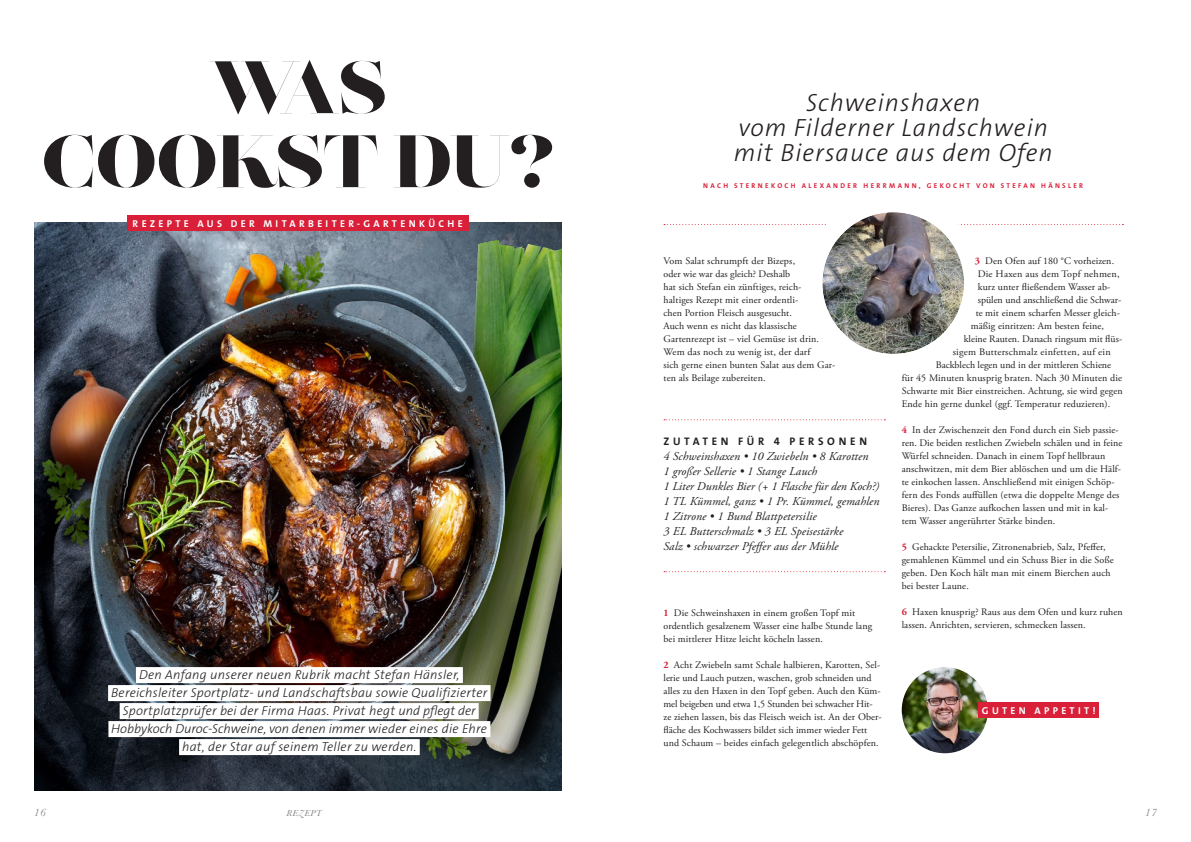
<style>
.page{position:relative;width:1191px;height:842px;background:#fff}
.page>*{position:absolute;margin:0;border:0;box-sizing:border-box;transform-origin:0 0}
.t1{font:74px "Lust Didone Fine";color:#231f20}
._01_Headline{font:italic 300 25px "The Sans B W3";letter-spacing:.04em;color:#231f20}
.t2{font:italic 300 13px/18px "The Sans B W3";letter-spacing:.02em;color:#231f20;text-align:center}
._03a_Fliesstext{font:italic 12px/15px "Adobe Garamond Pro";letter-spacing:.01em;color:#231f20}
.t3{font:700 11px "The Sans B W7";letter-spacing:.335em;color:#231f20}
.t4{font:italic 11px "Baskerville";color:#808285}
._03a_Fliesstext-2{font:10px/13px "Adobe Garamond Pro";letter-spacing:.01em;color:#231f20}
.t5{font:700 10px "The Sans B W7";letter-spacing:.335em;color:#fff}
.t6{font:italic 9px "Baskerville";letter-spacing:.06em;color:#808285}
.t7{font:700 7px "The Sans B W7";letter-spacing:.335em;color:#da1f39}
.s1{font-weight:700;color:#da1f39}
</style>
<div class="page">
<svg style="left:664px;top:224px;width:459px;height:1px"></svg>
<img style="left:822px;top:212px;width:142px;height:142px;border-radius:71px">
<div style="left:805px;top:195px;width:176px;height:176px;border:17px solid #fff;border-radius:50%"></div>
<svg style="left:664px;top:419px;width:221px;height:1px"></svg>
<svg style="left:664px;top:571px;width:221px;height:1px"></svg>
<img style="left:901px;top:667px;width:86px;height:86px;border-radius:43px">
<div style="left:978px;top:703px;width:121px;height:15px;background:#da1f39"></div>
<img style="left:34px;top:222px;width:314px;height:569px">
<img style="left:34px;top:334px;width:28px;height:197px">
<div style="left:127px;top:216px;width:341px;height:15px;background:#da1f39"></div>
<img style="left:255px;top:231px;width:89px;height:1px">
<img style="left:42px;top:518px;width:20px;height:36px">
<img style="left:212px;top:232px;width:132px;height:50px">
<img style="left:34px;top:452px;width:28px;height:66px">
<img style="left:348px;top:222px;width:213px;height:569px">
<img style="left:62px;top:282px;width:456px;height:475px">
<img style="left:407px;top:706px;width:76px;height:73px">
<div style="left:136px;top:667px;width:327px;height:16px;background:#fff"></div>
<div style="left:108px;top:685px;width:382px;height:16px;background:#fff"></div>
<div style="left:120px;top:703px;width:358px;height:16px;background:#fff"></div>
<div style="left:108px;top:721px;width:382px;height:16px;background:#fff"></div>
<div style="left:179px;top:739px;width:241px;height:16px;background:#fff"></div>
<p class="t1" style="left:209px;top:40px;width:178px">WAS</p>
<p class="t1" style="left:42px;top:114px;width:513px">COOKST DU?</p>
<p class="t5" style="left:133px;top:217px;width:332px">REZEPTE AUS DER MITARBEITER-GARTENKÜCHE</p>
<p class="t2" style="left:111px;top:666px;width:378px">Den Anfang unserer neuen Rubrik macht Stefan Hänsler, Bereichsleiter Sportplatz- und Landschaftsbau sowie Qualifizierter Sportplatzprüfer bei der Firma Haas. Privat hegt und pflegt der Hobbykoch Duroc-Schweine, von denen immer wieder eines die Ehre hat, der Star auf seinem Teller zu werden.</p>
<p class="_01_Headline" style="left:806px;top:87px;width:176px">Schweinshaxen</p>
<p class="_01_Headline" style="left:738px;top:112px;width:311px">vom Filderner Landschwein</p>
<p class="_01_Headline" style="left:733px;top:137px;width:320px">mit Biersauce aus dem Ofen</p>
<p class="t7" style="left:703px;top:181px;width:381px">NACH STERNEKOCH ALEXANDER HERRMANN, GEKOCHT VON STEFAN HÄNSLER</p>
<p class="_03a_Fliesstext-2" style="left:663px;top:255px;width:173px">Vom Salat schrumpft der Bizeps,<br>oder wie war das gleich? Deshalb<br>hat sich Stefan ein zünftiges, reich-<br>haltiges Rezept mit einer ordentli-<br>chen Portion Fleisch ausgesucht.<br>Auch wenn es nicht das klassische Gartenrezept ist – viel Gemüse ist drin.<br>Wem das noch zu wenig ist, der darf<br>sich gerne einen bunten Salat aus dem Gar&shy;ten als Beilage zubereiten.</p>
<p class="t3" style="left:663px;top:434px;width:205px">ZUTATEN FÜR 4 PERSONEN</p>
<p class="_03a_Fliesstext" style="left:663px;top:449px;width:206px">4 Schweinshaxen • 10 Zwiebeln • 8 Karotten</p>
<p class="_03a_Fliesstext" style="left:663px;top:464px;width:155px">1 großer Sellerie • 1 Stange Lauch</p>
<p class="_03a_Fliesstext" style="left:663px;top:479px;width:217px">1 Liter Dunkles Bier (+ 1 Flasche für den Koch?)</p>
<p class="_03a_Fliesstext" style="left:663px;top:494px;width:217px">1 TL Kümmel, ganz • 1 Pr. Kümmel, gemahlen</p>
<p class="_03a_Fliesstext" style="left:663px;top:509px;width:181px">1 Zitrone • 1 Bund Blattpetersilie<br>3 EL Butterschmalz • 3 EL Speisestärke</p>
<p class="_03a_Fliesstext" style="left:663px;top:539px;width:176px">Salz • schwarzer Pfeffer aus der Mühle</p>
<p class="_03a_Fliesstext-2" style="left:663px;top:607px;width:210px"><span class="s1">1</span> Die Schweinshaxen in einem großen Topf mit ordentlich gesalzenem Wasser eine halbe Stunde lang bei mittlerer Hitze leicht köcheln lassen.</p>
<p class="_03a_Fliesstext-2" style="left:663px;top:659px;width:220px"><span class="s1">2</span> Acht Zwiebeln samt Schale halbieren, Karotten, Sel&shy;lerie und Lauch putzen, waschen, grob schneiden und alles zu den Haxen in den Topf geben. Auch den Küm&shy;mel beigeben und etwa 1,5 Stunden bei schwacher Hit&shy;ze ziehen lassen, bis das Fleisch weich ist. An der Ober&shy;fläche des Kochwassers bildet sich immer wieder Fett und Schaum – beides einfach gelegentlich abschöpfen.</p>
<p class="_03a_Fliesstext-2" style="left:974px;top:255px;width:141px"><span class="s1">3</span> Den Ofen auf 180 °C vorheizen.</p>
<p class="_03a_Fliesstext-2" style="left:977px;top:268px;width:143px">Die Haxen aus dem Topf nehmen,</p>
<p class="_03a_Fliesstext-2" style="left:977px;top:281px;width:132px">kurz unter fließendem Wasser ab--</p>
<p class="_03a_Fliesstext-2" style="left:977px;top:294px;width:145px">spülen und anschließend die Schwar-</p>
<p class="_03a_Fliesstext-2" style="left:975px;top:307px;width:146px">te mit einem scharfen Messer gleich-</p>
<p class="_03a_Fliesstext-2" style="left:970px;top:320px;width:135px">mäßig einritzen: Am besten feine,</p>
<p class="_03a_Fliesstext-2" style="left:963px;top:333px;width:160px">kleine Rauten. Danach ringsum mit flüs-</p>
<p class="_03a_Fliesstext-2" style="left:952px;top:346px;width:159px">sigem Butterschmalz einfetten, auf ein</p>
<p class="_03a_Fliesstext-2" style="left:935px;top:359px;width:177px">Backblech legen und in der mittleren Schiene</p>
<p class="_03a_Fliesstext-2" style="left:901px;top:372px;width:222px">für 45 Minuten knusprig braten. Nach 30 Minuten die</p>
<p class="_03a_Fliesstext-2" style="left:901px;top:385px;width:222px">Schwarte mit Bier einstreichen. Achtung, sie wird gegen</p>
<p class="_03a_Fliesstext-2" style="left:901px;top:398px;width:210px">Ende hin gerne dunkel (ggf. Temperatur reduzieren).</p>
<p class="_03a_Fliesstext-2" style="left:901px;top:424px;width:222px"><span class="s1">4</span> In der Zwischenzeit den Fond durch ein Sieb passie&shy;ren. Die beiden restlichen Zwiebeln schälen und in feine Würfel schneiden. Danach in einem Topf hellbraun anschwitzen, mit dem Bier ablöschen und um die Hälf&shy;te einkochen lassen. Anschließend mit einigen Schöp&shy;fern des Fonds auffüllen (etwa die doppelte Menge des Bieres). Das Ganze aufkochen lassen und mit in kal&shy;tem Wasser angerührter Stärke binden.</p>
<p class="_03a_Fliesstext-2" style="left:901px;top:541px;width:213px"><span class="s1">5</span> Gehackte Petersilie, Zitronenabrieb, Salz, Pfeffer, gemahlenen Kümmel und ein Schuss Bier in die Soße geben. Den Koch hält man mit einem Bierchen auch bei bester Laune.</p>
<p class="_03a_Fliesstext-2" style="left:901px;top:606px;width:223px"><span class="s1">6</span> Haxen knusprig? Raus aus dem Ofen und kurz ruhen lassen. Anrichten, servieren, schmecken lassen.</p>
<p class="t5" style="left:982px;top:704px;width:115px">GUTEN APPETIT!</p>
<p class="t4" style="left:34px;top:805px;width:13px">16</p>
<p class="t6" style="left:286px;top:807px;width:37px">REZEPT</p>
<p class="t4" style="left:1145px;top:805px;width:13px">17</p>
</div>
